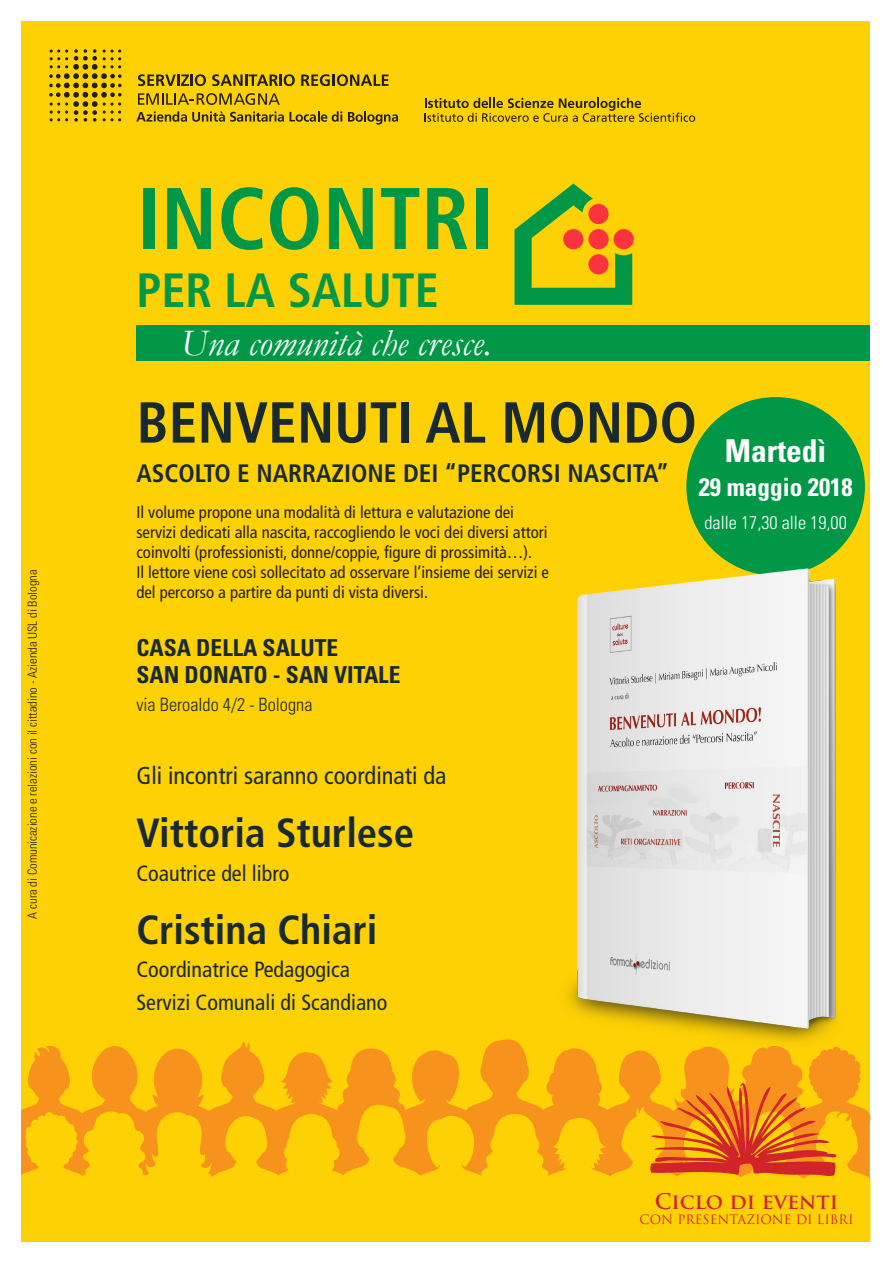
<style>
.page{position:relative;width:893px;height:1263px;background:#fff}
.page>*{position:absolute;margin:0;border:0;box-sizing:border-box;transform-origin:0 0}
.t1{font:700 condensed 87.3px "Frutiger";color:#009847}
.t2{font:700 condensed 57.75px "Frutiger";color:#182a2d}
.t3{font:700 condensed 48px "Frutiger";color:#009847}
.t4{font:700 condensed 40.8px "Frutiger";color:#182a2d}
.t5{font:italic 37.8px "Garamond";color:#fff}
.t6{font:700 condensed 31.5px "Univers LT Std";color:#fff}
.t7{font:700 condensed 25.2px "Frutiger";color:#182a2d}
.t8{font:700 condensed 25.2px "Univers LT Std";color:#fff}
.t9{font:condensed 24.45px "Frutiger";color:#182a2d}
.t10{font:700 condensed 23.4px/27.5px "Univers LT Std";color:#182a2d}
.t11{font:condensed 22.05px/33.5px "Frutiger";color:#182a2d}
.t12{font:700 21px "Trajan Pro";color:#d1232a}
.t13{font:300 condensed 18.3px "Univers LT Std";color:#182a2d}
.t14{font:300 condensed 18.3px "Univers LT Std";color:#fff}
.t15{font:condensed 16.8px/20.1px "Frutiger";color:#231f20}
.t16{font:300 condensed 12.6px "Univers LT Std";color:#231f20}
.t17{font:12.6px "Trajan";color:#d1232a}
</style>
<div class="page">
<div style="left:21px;top:21px;width:849px;height:1221px;background:#fed105"></div>
<svg style="left:28px;top:1039px;width:843px;height:203px;fill:#f7931d"></svg>
<svg style="left:21px;top:1104px;width:849px;height:138px"></svg>
<svg style="left:138px;top:74px;width:68px;height:12px"></svg>
<svg style="left:212px;top:74px;width:83px;height:12px"></svg>
<svg style="left:301px;top:74px;width:88px;height:12px"></svg>
<svg style="left:138px;top:93px;width:142px;height:12px"></svg>
<svg style="left:49px;top:49px;width:73px;height:73px"></svg>
<svg style="left:136px;top:111px;width:206px;height:11px"></svg>
<svg style="left:348px;top:111px;width:50px;height:14px"></svg>
<svg style="left:425px;top:98px;width:270px;height:24px"></svg>
<div style="left:136px;top:325px;width:734px;height:36px;background:#009847"></div>
<svg style="left:514px;top:184px;width:118px;height:121px"></svg>
<div style="left:614px;top:229px;width:20px;height:20px;background:#fb333e;border-radius:50%"></div>
<div style="left:588px;top:204px;width:21px;height:20px;background:#fb333e;border-radius:50%"></div>
<div style="left:588px;top:229px;width:21px;height:20px;background:#fb333e;border-radius:50%"></div>
<div style="left:588px;top:254px;width:21px;height:20px;background:#fb333e;border-radius:50%"></div>
<div style="left:563px;top:229px;width:20px;height:20px;background:#fb333e;border-radius:50%"></div>
<svg style="left:650px;top:1077px;width:186px;height:100px"></svg>
<div style="left:686px;top:397px;width:179px;height:179px;background:#009847;border-radius:50%"></div>
<img style="left:553px;top:538px;width:307px;height:508px">
<p class="t16" style="left:25px;top:919px;width:351px;rotate:-90deg">A cura di Comunicazione e relazioni con il cittadino - Azienda USL di Bologna</p>
<p class="t1" style="left:136px;top:167px;width:359px">INCONTRI</p>
<p class="t3" style="left:136px;top:262px;width:304px">PER LA SALUTE</p>
<p class="t5" style="left:180px;top:317px;width:313px">Una comunità che cresce.</p>
<p class="t2" style="left:136px;top:388px;width:562px">BENVENUTI AL MONDO</p>
<p class="t7" style="left:136px;top:458px;width:534px">ASCOLTO E NARRAZIONE DEI “PERCORSI NASCITA”</p>
<p class="t15" style="left:136px;top:502px;width:414px">Il volume propone una modalità di lettura e valutazione dei servizi dedicati alla nascita, raccogliendo le voci dei diversi attori coinvolti (professionisti, donne/coppie, figure di prossimità…).<br>Il lettore viene così sollecitato ad osservare l’insieme dei servizi e del percorso a partire da punti di vista diversi.</p>
<p class="t10" style="left:136px;top:634px;width:265px">CASA DELLA SALUTE<br>SAN DONATO - SAN VITALE</p>
<p class="t13" style="left:136px;top:693px;width:178px">via Beroaldo 4/2 - Bologna</p>
<p class="t6" style="left:725px;top:432px;width:103px">Martedì</p>
<p class="t8" style="left:699px;top:472px;width:155px">29 maggio 2018</p>
<p class="t14" style="left:704px;top:512px;width:144px">dalle 17,30 alle 19,00</p>
<p class="t9" style="left:136px;top:761px;width:312px">Gli incontri saranno coordinati da</p>
<p class="t4" style="left:136px;top:809px;width:279px">Vittoria Sturlese</p>
<p class="t11" style="left:136px;top:856px;width:155px">Coautrice del libro</p>
<p class="t4" style="left:136px;top:905px;width:242px">Cristina Chiari</p>
<p class="t11" style="left:136px;top:953px;width:253px">Coordinatrice Pedagogica<br>Servizi Comunali di Scandiano</p>
<p class="t12" style="left:655px;top:1188px;width:185px">CICLO DI EVENTI</p>
<p class="t17" style="left:640px;top:1212px;width:216px">CON PRESENTAZIONE DI LIBRI</p>
</div>
